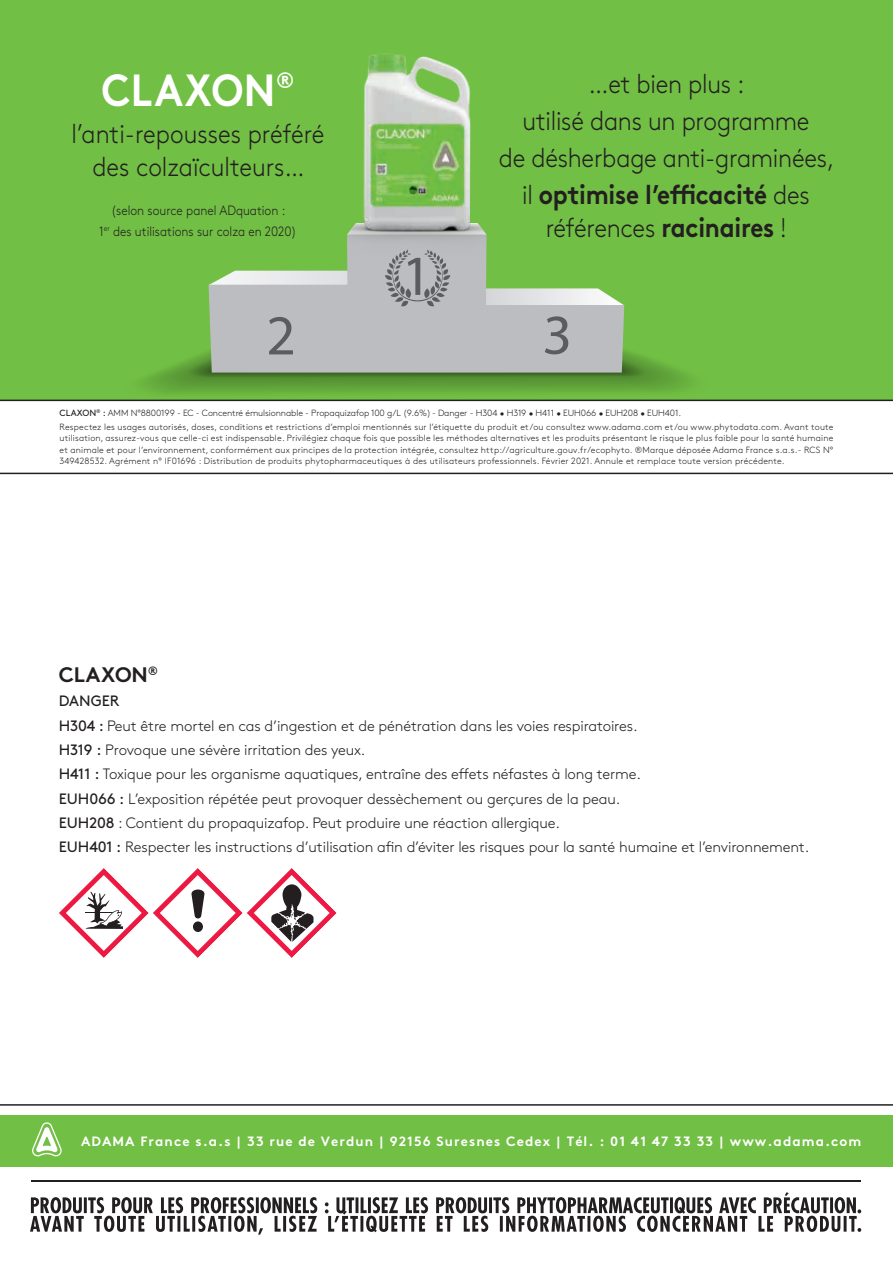
<style>
.page{position:relative;width:893px;height:1263px;background:#fff}
.page>*{position:absolute;margin:0;border:0;box-sizing:border-box;transform-origin:0 0}
.t1{font:700 45px "Brown Std";letter-spacing:.01em;color:#fff;scale:.9 1}
.t2{font:300 27px/37.2px "Brown Std";letter-spacing:-.01em;color:#231f20;text-align:center;scale:.9 1}
.t3{font:700 21px "Brown Std";color:#231f20}
.t4{font:300 15px/24.3px "Brown Std";letter-spacing:-.01em;color:#231f20}
.t5{font:700 13.5px "Brown Std";letter-spacing:.08em;color:#fff}
.t6{font:300 13.5px/20.7px "Brown Std";color:#231f20;text-align:center;scale:.9 1}
.t7{font:300 9px/11.2px "Brown Std";letter-spacing:.02em;color:#231f20}
.s1{font-weight:700}
.s2{font-weight:400}
</style>
<div class="page">
<div style="left:0;top:0;width:893px;height:399px;background:#71bf44"></div>
<svg style="left:30px;top:1192px;width:831px;height:43px"></svg>
<hr style="left:32px;top:1180px;width:829px;height:2px;background:#231f20">
<div style="left:0;top:1115px;width:893px;height:51px;background:#71bf44"></div>
<svg style="left:32px;top:1122px;width:30px;height:34px"></svg>
<svg style="left:59px;top:868px;width:278px;height:90px"></svg>
<hr style="left:0;top:473px;width:893px;height:1px;background:#231f20">
<hr style="left:0;top:400px;width:893px;height:1px;background:#231f20">
<hr style="left:0;top:1104px;width:893px;height:2px;background:#231f20">
<svg style="left:209px;top:260px;width:415px;height:56px;fill:#bcbdc0"></svg>
<svg style="left:143px;top:316px;width:548px;height:78px"></svg>
<svg style="left:385px;top:260px;width:65px;height:46px;background:#9f9fa2"></svg>
<img style="left:347px;top:53px;width:140px;height:207px">
<h1 class="t1" style="left:101px;top:63px;width:216px">CLAXON<sup>®</sup></h1>
<h2 class="t2" style="left:71px;top:118px;width:283px;line-height:33px">l’anti-repousses préféré des colzaïculteurs…</h2>
<h3 class="t6" style="left:99px;top:200px;width:221px">(selon source panel ADquation :<br>1<sup>er</sup> des utilisations sur colza en 2020)</h3>
<h2 class="t2" style="left:499px;top:65px;width:374px">…et bien plus :<br>utilisé dans un programme<br>de désherbage anti-graminées, il <span class="s1">optimise l’efficacité</span> des</h2>
<h2 class="t2" style="left:546px;top:210px;width:269px">références <span class="s1">racinaires</span> !</h2>
<p class="t7" style="left:60px;top:406px;width:775px;line-height:14.1px"><span class="s2">CLAXON</span><sup>®</sup> <span class="s2">:</span> AMM N°8800199 - EC - Concentré émulsionnable - Propaquizafop 100 g/L (9.6%)- Danger - H304 • H319 • H411 • EUH066 • EUH208 • EUH401.<br>Respectez les usages autorisés, doses, conditions et restrictions d’emploi mentionnés sur l’étiquette du produit et/ou consultez www.adama.com et/ou www.phytodata.com. Avant toute</p>
<p class="t7" style="left:60px;top:433px;width:775px;text-align:justify">utilisation, assurez-vous que celle-ci est indispensable. Privilégiez chaque fois que possible les méthodes alternatives et les produits présentant le risque le plus faible pour la santé humaine et animale et pour l’environnement, conformément aux principes de la protection intégrée, consultez http://agriculture.gouv.fr/ecophyto. ®Marque déposée Adama France s.a.s.- RCS N° 349428532. Agrément n° IF01696 : Distribution de produits phytopharmaceutiques à des utilisateurs professionnels. Février 2021. Annule et remplace toute version précédente.</p>
<h3 class="t3" style="left:59px;top:661px;width:101px">CLAXON<sup>®</sup></h3>
<p class="t4" style="left:59px;top:689px;width:752px"><span class="s2">DANGER<br>H304 :</span> Peut être mortel en cas d’ingestion et de pénétration dans les voies respiratoires.<br><span class="s2">H319 :</span> Provoque une sévère irritation des yeux.<br><span class="s2">H411 :</span> Toxique pour les organisme aquatiques, entraîne des effets néfastes à long terme.<br><span class="s2">EUH066 :</span> L’exposition répétée peut provoquer dessèchement ou gerçures de la peau.<br><span class="s2">EUH208</span> : Contient du propaquizafop. Peut produire une réaction allergique.<br><span class="s2">EUH401 :</span> Respecter les instructions d’utilisation afin d’éviter les risques pour la santé humaine et l’environnement.</p>
<h3 class="t5" style="left:81px;top:1133px;width:782px">ADAMA France s.a.s | 33 rue de Verdun | 92156 Suresnes Cedex | Tél. : 01 41 47 33 33 | www.adama.com</h3>
</div>
